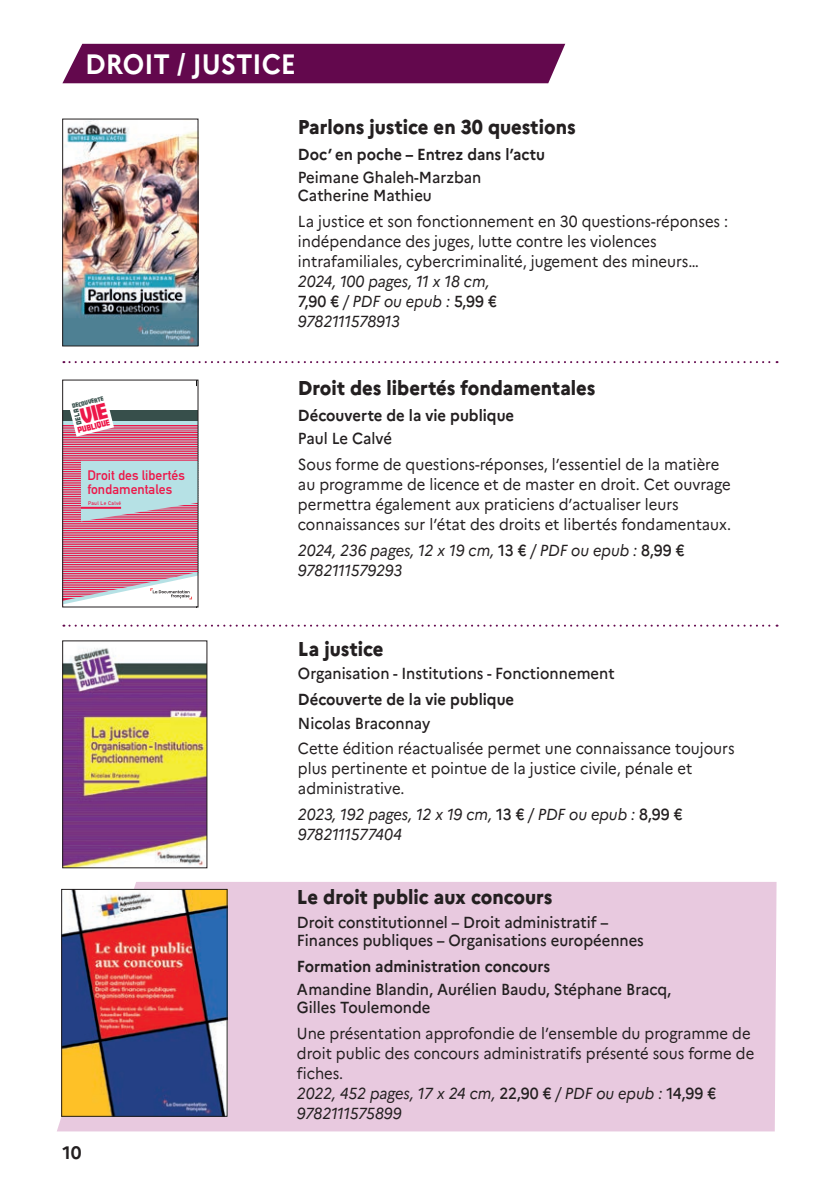
<style>
.page{position:relative;width:840px;height:1191px;background:#fff}
.page>*{position:absolute;margin:0;border:0;box-sizing:border-box;transform-origin:0 0}
.t1{font:700 28px "Marianne";color:#fff;scale:.93 1}
.t2{font:800 20px "Marianne";color:#231f20;scale:.93 1}
.t3{font:700 18px "Marianne";color:#231f20}
.t4{font:16px/20px "Marianne";color:#231f20;scale:.93 1}
.t5{font:500 16px/18px "Marianne";color:#231f20;scale:.93 1}
.t6{font:italic 16px/20px "Marianne";letter-spacing:-.01em;color:#231f20;scale:.93 1}
.t7{font:700 16px "Marianne";color:#231f20;scale:.93 1}
.t8{font:13.6px/13.6px "DIN Mittelschrift Std";color:#ed1749}
.t9{font:900 7.4px "Amboy";color:#ed1749}
.t10{font:900 6.2px "Amboy";color:#374f4b}
.t11{font:900 5.4px "Amboy";color:#374f4b}
.t12{font:5.2px "DIN Mittelschrift Std";letter-spacing:.06em;color:#ed1749}
.s1{font-size:24px}
.s2{font-weight:500;font-style:normal}
.s3{font-style:italic}
.s4{font-weight:500}
</style>
<div class="page">
<svg style="left:63px;top:361px;width:714px;height:2px"></svg>
<img style="left:64px;top:648px;width:141px;height:218px">
<div style="left:62px;top:640px;width:145px;height:228px;border:1px solid #231f20"></div>
<div style="left:62px;top:44px;width:503px;height:39px;background:#63084d"></div>
<img style="left:64px;top:121px;width:132px;height:223px">
<div style="left:62px;top:119px;width:136px;height:227px;border:1px solid #231f20"></div>
<div style="left:57px;top:882px;width:719px;height:249px;background:#e8c9df"></div>
<img style="left:63px;top:891px;width:162px;height:223px">
<div style="left:61px;top:889px;width:166px;height:227px;border:1px solid #231f20"></div>
<svg style="left:64px;top:424px;width:132px;height:148px;background:#e04169"></svg>
<hr style="left:63px;top:421px;width:135px;height:3px;background:#b6e1e5">
<div style="left:63px;top:410px;width:135px;height:11px;background:#374f4b"></div>
<hr style="left:63px;top:436px;width:135px;height:1px;background:#b6e1e5">
<hr style="left:63px;top:433px;width:135px;height:1px;background:#b6e1e5">
<hr style="left:63px;top:431px;width:135px;height:1px;background:#b6e1e5">
<hr style="left:63px;top:429px;width:135px;height:1px;background:#b6e1e5">
<hr style="left:63px;top:426px;width:135px;height:1px;background:#b6e1e5">
<hr style="left:63px;top:438px;width:135px;height:1px;background:#b6e1e5">
<hr style="left:63px;top:440px;width:135px;height:1px;background:#b6e1e5">
<hr style="left:63px;top:443px;width:135px;height:1px;background:#b6e1e5">
<hr style="left:63px;top:445px;width:135px;height:1px;background:#b6e1e5">
<hr style="left:63px;top:447px;width:135px;height:1px;background:#b6e1e5">
<hr style="left:63px;top:450px;width:135px;height:1px;background:#b6e1e5">
<hr style="left:63px;top:452px;width:135px;height:1px;background:#b6e1e5">
<hr style="left:63px;top:454px;width:135px;height:1px;background:#b6e1e5">
<hr style="left:63px;top:456px;width:135px;height:1px;background:#b6e1e5">
<hr style="left:63px;top:459px;width:135px;height:1px;background:#b6e1e5">
<hr style="left:63px;top:461px;width:135px;height:1px;background:#b6e1e5">
<hr style="left:63px;top:463px;width:135px;height:1px;background:#b6e1e5">
<hr style="left:63px;top:465px;width:135px;height:1px;background:#b6e1e5">
<hr style="left:63px;top:468px;width:135px;height:1px;background:#b6e1e5">
<hr style="left:63px;top:470px;width:135px;height:1px;background:#b6e1e5">
<hr style="left:63px;top:472px;width:135px;height:1px;background:#b6e1e5">
<hr style="left:63px;top:474px;width:135px;height:1px;background:#b6e1e5">
<hr style="left:63px;top:477px;width:135px;height:1px;background:#b6e1e5">
<hr style="left:63px;top:479px;width:135px;height:1px;background:#b6e1e5">
<hr style="left:63px;top:481px;width:135px;height:1px;background:#b6e1e5">
<hr style="left:63px;top:484px;width:135px;height:1px;background:#b6e1e5">
<hr style="left:63px;top:486px;width:135px;height:1px;background:#b6e1e5">
<hr style="left:63px;top:488px;width:135px;height:1px;background:#b6e1e5">
<hr style="left:63px;top:490px;width:135px;height:1px;background:#b6e1e5">
<hr style="left:63px;top:493px;width:135px;height:1px;background:#b6e1e5">
<hr style="left:63px;top:495px;width:135px;height:1px;background:#b6e1e5">
<hr style="left:63px;top:497px;width:135px;height:1px;background:#b6e1e5">
<hr style="left:63px;top:499px;width:135px;height:1px;background:#b6e1e5">
<hr style="left:63px;top:502px;width:135px;height:1px;background:#b6e1e5">
<hr style="left:63px;top:504px;width:135px;height:1px;background:#b6e1e5">
<hr style="left:63px;top:506px;width:135px;height:1px;background:#b6e1e5">
<hr style="left:63px;top:509px;width:135px;height:1px;background:#b6e1e5">
<hr style="left:63px;top:511px;width:135px;height:1px;background:#b6e1e5">
<hr style="left:63px;top:513px;width:135px;height:1px;background:#b6e1e5">
<hr style="left:63px;top:515px;width:135px;height:1px;background:#b6e1e5">
<hr style="left:63px;top:518px;width:135px;height:1px;background:#b6e1e5">
<hr style="left:63px;top:520px;width:135px;height:1px;background:#b6e1e5">
<hr style="left:63px;top:522px;width:135px;height:1px;background:#b6e1e5">
<hr style="left:63px;top:524px;width:135px;height:1px;background:#b6e1e5">
<hr style="left:63px;top:527px;width:135px;height:1px;background:#b6e1e5">
<hr style="left:63px;top:529px;width:135px;height:1px;background:#b6e1e5">
<hr style="left:63px;top:531px;width:135px;height:1px;background:#b6e1e5">
<hr style="left:63px;top:533px;width:135px;height:1px;background:#b6e1e5">
<hr style="left:63px;top:536px;width:135px;height:1px;background:#b6e1e5">
<hr style="left:63px;top:538px;width:135px;height:1px;background:#b6e1e5">
<hr style="left:63px;top:540px;width:135px;height:1px;background:#b6e1e5">
<hr style="left:63px;top:543px;width:135px;height:1px;background:#b6e1e5">
<hr style="left:63px;top:545px;width:135px;height:1px;background:#b6e1e5">
<hr style="left:63px;top:547px;width:135px;height:1px;background:#b6e1e5">
<hr style="left:63px;top:549px;width:135px;height:1px;background:#b6e1e5">
<hr style="left:63px;top:552px;width:135px;height:1px;background:#b6e1e5">
<hr style="left:63px;top:554px;width:135px;height:1px;background:#b6e1e5">
<hr style="left:63px;top:556px;width:135px;height:1px;background:#b6e1e5">
<hr style="left:63px;top:558px;width:135px;height:1px;background:#b6e1e5">
<hr style="left:63px;top:561px;width:135px;height:1px;background:#b6e1e5">
<hr style="left:63px;top:563px;width:135px;height:1px;background:#b6e1e5">
<hr style="left:63px;top:565px;width:135px;height:1px;background:#b6e1e5">
<hr style="left:63px;top:567px;width:135px;height:1px;background:#b6e1e5">
<hr style="left:63px;top:570px;width:135px;height:1px;background:#b6e1e5">
<svg style="left:81px;top:462px;width:115px;height:59px"></svg>
<hr style="left:81px;top:507px;width:40px;height:2px;background:#ed1749">
<svg style="left:64px;top:572px;width:135px;height:35px"></svg>
<div style="left:62px;top:380px;width:136px;height:227px;border:1px solid #231f20"></div>
<svg style="left:63px;top:624px;width:714px;height:2px"></svg>
<svg style="left:63px;top:380px;width:51px;height:57px"></svg>
<h1 class="t1" style="left:85px;top:47px;width:228px">DROIT <span class="s1">/</span> JUSTICE</h1>
<p class="t11" style="left:71px;top:403px;width:34px;rotate:-14deg">DECOUVERTE</p>
<p class="t9" style="left:77px;top:426px;width:34px;rotate:-14deg">publique</p>
<p class="t10" style="left:76px;top:425px;width:17px;rotate:-104deg">de la</p>
<p class="t8" style="left:87px;top:469px;width:99px">Droit des libertés fondamentales</p>
<p class="t12" style="left:88px;top:500px;width:35px">Paul Le Calvé</p>
<p class="t3" style="left:62px;top:1141px;width:21px">10</p>
<p class="t2" style="left:298px;top:114px;width:300px">Parlons justice en 30 questions</p>
<p class="t7" style="left:298px;top:144px;width:267px">Doc’ en poche – Entrez dans l’actu</p>
<p class="t5" style="left:298px;top:168px;width:198px">Peimane Ghaleh-Marzban<br>Catherine Mathieu</p>
<p class="t4" style="left:298px;top:211px;width:464px">La justice et son fonctionnement en 30 questions-réponses : indépendance des juges, lutte contre les violences intrafamiliales, cybercriminalité, jugement des mineurs…</p>
<p class="t6" style="left:298px;top:271px;width:215px">2024, 100 pages, 11 x 18 cm,<br><span class="s2">7,90 €</span> / PDF ou epub : <span class="s2">5,99 €<br></span>9782111578913</p>
<p class="t2" style="left:298px;top:375px;width:321px">Droit des libertés fondamentales</p>
<p class="t7" style="left:298px;top:405px;width:234px">Découverte de la vie publique</p>
<p class="t5" style="left:298px;top:429px;width:103px">Paul Le Calvé</p>
<p class="t4" style="left:298px;top:454px;width:467px">Sous forme de questions-réponses, l’essentiel de la matière au programme de licence et de master en droit. Cet ouvrage permettra également aux praticiens d’actualiser leurs connaissances sur l’état des droits et libertés fondamentaux.</p>
<p class="t6" style="left:298px;top:540px;width:417px">2024, 236 pages, 12 x 19 cm, <span class="s2">13 €</span> / PDF ou epub : <span class="s2">8,99 €<br></span>9782111579293</p>
<p class="t2" style="left:298px;top:636px;width:93px">La justice</p>
<p class="t5" style="left:298px;top:664px;width:342px">Organisation - Institutions - Fonctionnement</p>
<p class="t7" style="left:298px;top:689px;width:234px">Découverte de la vie publique</p>
<p class="t5" style="left:298px;top:714px;width:144px">Nicolas Braconnay</p>
<p class="t4" style="left:298px;top:738px;width:471px">Cette édition réactualisée permet une connaissance toujours plus pertinente et pointue de la justice civile, pénale et administrative.</p>
<p class="t6" style="left:298px;top:804px;width:415px">2023, 192 pages, 12 x 19 cm, <span class="s2">13 €</span> / PDF ou epub : <span class="s2">8,99 €<br></span>9782111577404</p>
<p class="t2" style="left:297px;top:885px;width:276px">Le droit public aux concours</p>
<p class="t5" style="left:297px;top:913px;width:374px">Droit constitutionnel – Droit administratif –<br>Finances publiques – Organisations européennes</p>
<p class="t7" style="left:297px;top:956px;width:274px">Formation administration concours</p>
<p class="t5" style="left:297px;top:980px;width:403px">Amandine Blandin, Aurélien Baudu, Stéphane Bracq,<br>Gilles Toulemonde</p>
<p class="t4" style="left:297px;top:1023px;width:493px">Une présentation approfondie de l’ensemble du programme de droit public des concours administratifs présenté sous forme de fiches.<br><span class="s3">2022, 452 pages, 17 x 24 cm,</span> <span class="s4">22,90 €</span> <span class="s3">/ PDF ou epub :</span> <span class="s4">14,99 € </span><span class="s3">9782111575899</span></p>
</div>
